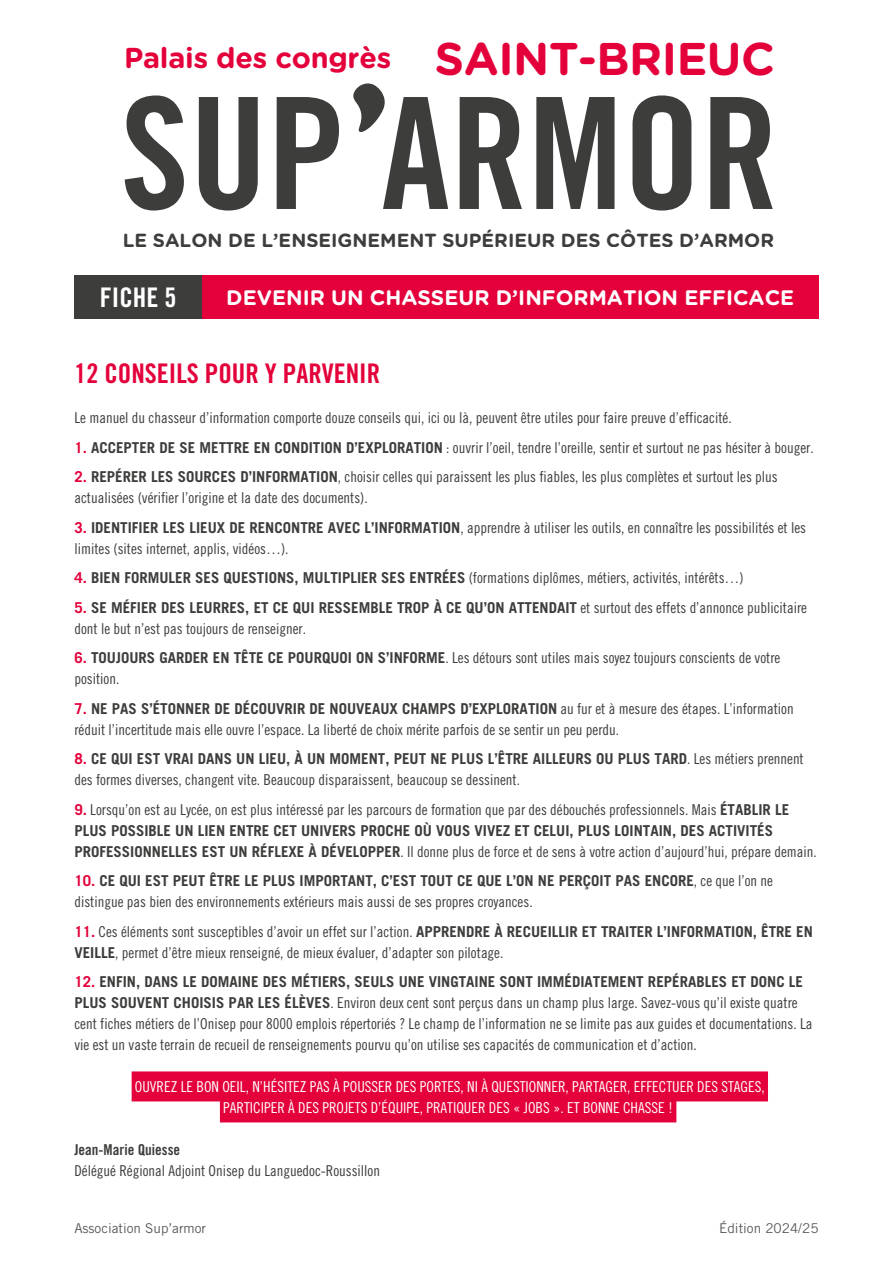
<style>
.page{position:relative;width:893px;height:1263px;background:#fff}
.page>*{position:absolute;margin:0;border:0;box-sizing:border-box;transform-origin:0 0}
.t1{font:155.1px "Trade Gothic LT Std Bd Cn 20";color:#3d3d3c}
.t2{font:700 28.8px "Gotham Rounded";letter-spacing:-.01em;color:#e4003a}
.t3{font:27px "Trade Gothic LT Std Bd Cn 20";color:#e4003a}
.t4{font:27px "Trade Gothic LT Std Bd Cn 20";color:#fff}
.t5{font:700 21px "Gotham Rounded";color:#fff}
.t6{font:700 19.05px "Gotham Rounded";color:#3d3d3c}
.t7{font:15px/21px "Trade Gothic LT Std Cn 18";color:#3d3d3c}
.t8{font:15px/21px "Trade Gothic LT Std Cn 18";color:#fff;text-align:center}
.t9{font:13.5px "Trade Gothic LT Std";color:#5c5957}
.s1{font-size:45.75px}
.s2{font-family:"Trade Gothic LT Std";font-weight:700;color:#e4003a}
.s3{font-family:"Trade Gothic LT Std";font-weight:700}
.s4{font-family:"Trade Gothic LT Std Bd Cn 20"}
</style>
<div class="page">
<svg style="left:353px;top:83px;width:32px;height:49px"></svg>
<div style="left:132px;top:1071px;width:636px;height:30px;background:#e4003a"></div>
<div style="left:220px;top:1092px;width:456px;height:30px;background:#e4003a"></div>
<div style="left:202px;top:275px;width:617px;height:44px;background:#e4003a"></div>
<div style="left:74px;top:275px;width:128px;height:44px;background:#3d3d3c"></div>
<p class="t2" style="left:124px;top:36px;width:652px">Palais des congrès <span class="s1">SAINT-BRIEUC</span></p>
<p class="t1" style="left:120px;top:59px;width:660px">SUP ARMOR</p>
<p class="t6" style="left:123px;top:226px;width:653px">LE SALON DE L’ENSEIGNEMENT SUPÉRIEUR DES CÔTES D’ARMOR</p>
<p class="t4" style="left:100px;top:281px;width:78px">FICHE 5</p>
<p class="t5" style="left:226px;top:283px;width:569px">DEVENIR UN CHASSEUR D’INFORMATION EFFICACE</p>
<p class="t3" style="left:74px;top:357px;width:307px">12 CONSEILS POUR Y PARVENIR</p>
<p class="t7" style="left:74px;top:407px;width:659px">Le manuel du chasseur d’information comporte douze conseils qui, ici ou là, peuvent être utiles pour faire preuve d’efficacité.</p>
<p class="t7" style="left:74px;top:437px;width:741px"><span class="s2">1.</span> <span class="s3">ACCEPTER DE SE METTRE EN CONDITION D’EXPLORATION</span> : ouvrir l’oeil, tendre l’oreille, sentir et surtout ne pas hésiter à bouger.</p>
<p class="t7" style="left:74px;top:466px;width:705px"><span class="s2">2.</span> <span class="s3">REPÉRER LES SOURCES D’INFORMATION</span>, choisir celles qui paraissent les plus fiables, les plus complètes et surtout les plus actualisées (vérifier l’origine et la date des documents).</p>
<p class="t7" style="left:74px;top:517px;width:733px"><span class="s2">3.</span> <span class="s3">IDENTIFIER LES LIEUX DE RENCONTRE AVEC L’INFORMATION</span>, apprendre à utiliser les outils, en connaître les possibilités et les limites (sites internet, applis, vidéos…).</p>
<p class="t7" style="left:74px;top:567px;width:671px"><span class="s2">4.</span> <span class="s3">BIEN FORMULER SES QUESTIONS, MULTIPLIER SES ENTRÉES</span> (formations diplômes, métiers, activités, intérêts…)</p>
<p class="t7" style="left:74px;top:597px;width:734px"><span class="s2">5.</span> <span class="s3">SE MÉFIER DES LEURRES, ET CE QUI RESSEMBLE TROP À CE QU’ON ATTENDAIT</span> et surtout des effets d’annonce publicitaire dont le but n’est pas toujours de renseigner.</p>
<p class="t7" style="left:74px;top:647px;width:707px"><span class="s2">6.</span> <span class="s3">TOUJOURS GARDER EN TÊTE CE POURQUOI ON S’INFORME</span>. Les détours sont utiles mais soyez toujours conscients de votre position.</p>
<p class="t7" style="left:74px;top:698px;width:721px"><span class="s2">7.</span> <span class="s3">NE PAS S’ÉTONNER DE DÉCOUVRIR DE NOUVEAUX CHAMPS D’EXPLORATION</span> au fur et à mesure des étapes. L’information réduit l’incertitude mais elle ouvre l’espace. La liberté de choix mérite parfois de se sentir un peu perdu.</p>
<p class="t7" style="left:74px;top:748px;width:731px"><span class="s2">8.</span> <span class="s3">CE QUI EST VRAI DANS UN LIEU, À UN MOMENT, PEUT NE PLUS L’ÊTRE AILLEURS OU PLUS TARD</span>. Les métiers prennent des formes diverses, changent vite. Beaucoup disparaissent, beaucoup se dessinent.</p>
<p class="t7" style="left:74px;top:799px;width:744px"><span class="s2">9.</span> Lorsqu’on est au Lycée, on est plus intéressé par les parcours de formation que par des débouchés professionnels. Mais <span class="s3">ÉTABLIR LE<br>PLUS POSSIBLE UN LIEN ENTRE CET UNIVERS PROCHE OÙ VOUS VIVEZ ET CELUI, PLUS LOINTAIN, DES ACTIVITÉS<br>PROFESSIONNELLES EST UN RÉFLEXE À DÉVELOPPER</span>. Il donne plus de force et de sens à votre action d’aujourd’hui, prépare demain.</p>
<p class="t7" style="left:74px;top:870px;width:700px"><span class="s2">10.</span> <span class="s3">CE QUI EST PEUT ÊTRE LE PLUS IMPORTANT, C’EST TOUT CE QUE L’ON NE PERÇOIT PAS ENCORE</span>, ce que l’on ne distingue pas bien des environnements extérieurs mais aussi de ses propres croyances.</p>
<p class="t7" style="left:74px;top:921px;width:740px"><span class="s2">11.</span> Ces éléments sont susceptibles d’avoir un effet sur l’action. <span class="s3">APPRENDRE À RECUEILLIR ET TRAITER L’INFORMATION, ÊTRE EN<br>VEILLE</span>, permet d’être mieux renseigné, de mieux évaluer, d’adapter son pilotage.</p>
<p class="t7" style="left:74px;top:971px;width:740px"><span class="s2">12.</span> <span class="s3">ENFIN, DANS LE DOMAINE DES MÉTIERS, SEULS UNE VINGTAINE SONT IMMÉDIATEMENT REPÉRABLES ET DONC LE PLUS SOUVENT CHOISIS PAR LES ÉLÈVES</span>. Environ deux cent sont perçus dans un champ plus large. Savez-vous qu’il existe quatre cent fiches métiers de l’Onisep pour 8000 emplois répertoriés ? Le champ de l’information ne se limite pas aux guides et documentations. La vie est un vaste terrain de recueil de renseignements pourvu qu’on utilise ses capacités de communication et d’action.</p>
<p class="t8" style="left:135px;top:1076px;width:631px">OUVREZ LE BON OEIL, N’HÉSITEZ PAS À POUSSER DES PORTES, NI À QUESTIONNER, PARTAGER, EFFECTUER DES STAGES,<br>PARTICIPER À DES PROJETS D’ÉQUIPE, PRATIQUER DES « JOBS ». ET BONNE CHASSE !</p>
<p class="t7" style="left:74px;top:1139px;width:307px"><span class="s4">Jean-Marie Quiesse<br></span>Délégué Régional Adjoint Onisep du Languedoc-Roussillon</p>
<p class="t9" style="left:74px;top:1220px;width:133px">Association Sup’armor</p>
<p class="t9" style="left:719px;top:1220px;width:101px">Édition 2024/25</p>
</div>
